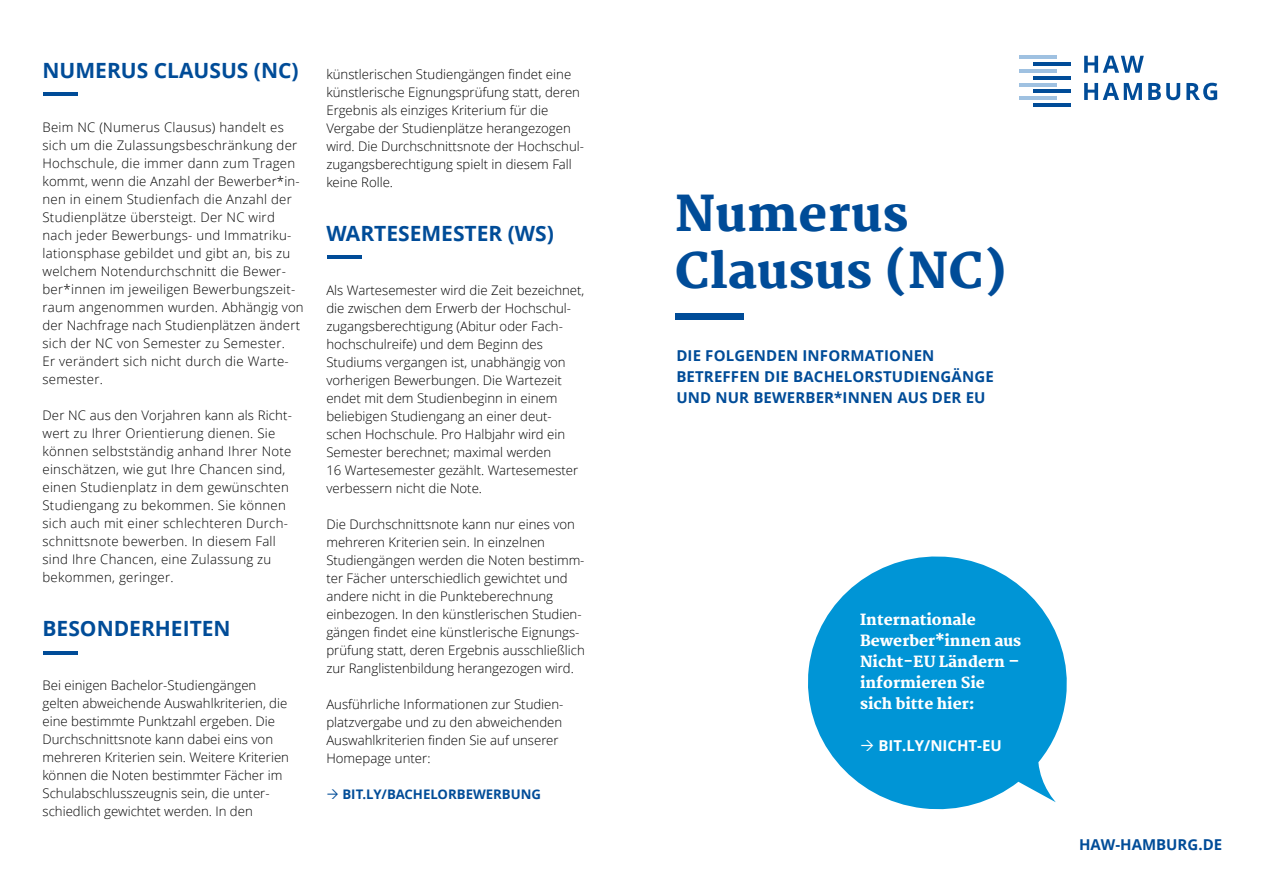
<style>
.page{position:relative;width:1263px;height:893px;background:#fff}
.page>*{position:absolute;margin:0;border:0;box-sizing:border-box;transform-origin:0 0}
.t1{font:800 48px/57px "Martel";letter-spacing:.01em;color:#004c98}
.t2{font:700 21px "Open Sans";color:#004c98}
.t3{font:700 15px/21px "Open Sans";letter-spacing:.01em;color:#004c98}
.t4{font:800 15px/21px "Martel";color:#fff}
.t5{font:700 15px "Open Sans";color:#fff}
.t6{font:300 13.2px/18px "Open Sans";color:#000}
.t7{font:300 13.2px/18px "Open Sans";letter-spacing:.02em;color:#000}
.t8{font:700 13.2px "Open Sans";color:#004c98}
</style>
<div class="page">
<hr style="left:1019px;top:56px;width:38px;height:3px;background:#9fc1e1">
<hr style="left:1019px;top:69px;width:38px;height:4px;background:#9fc1e1">
<hr style="left:1019px;top:83px;width:38px;height:3px;background:#9fc1e1">
<hr style="left:1019px;top:97px;width:38px;height:3px;background:#9fc1e1">
<hr style="left:1033px;top:63px;width:37px;height:3px;background:#004c98">
<hr style="left:1033px;top:76px;width:37px;height:4px;background:#004c98">
<hr style="left:1033px;top:90px;width:37px;height:3px;background:#004c98">
<hr style="left:1033px;top:103px;width:37px;height:4px;background:#004c98">
<svg style="left:1084px;top:56px;width:60px;height:17px"></svg>
<svg style="left:1084px;top:83px;width:133px;height:17px"></svg>
<svg style="left:808px;top:556px;width:259px;height:254px;fill:#0095d6"></svg>
<div style="left:675px;top:313px;width:68px;height:6px;background:#004c98"></div>
<hr style="left:44px;top:93px;width:34px;height:3px;background:#004c98">
<hr style="left:44px;top:651px;width:34px;height:4px;background:#004c98">
<hr style="left:327px;top:255px;width:34px;height:3px;background:#004c98">
<svg style="left:861px;top:740px;width:12px;height:11px"></svg>
<h2 class="t2" style="left:43px;top:56px;width:258px">NUMERUS CLAUSUS (NC)</h2>
<p class="t7" style="left:43px;top:118px;width:263px">Beim NC (Numerus Clausus) handelt es sich um die Zulassungsbeschränkung der Hochschule, die immer dann zum Tragen kommt, wenn die Anzahl der Bewerber*in&shy;nen in einem Studienfach die Anzahl der Studienplätze übersteigt. Der NC wird nach jeder Bewerbungs- und Immatriku&shy;lationsphase gebildet und gibt an, bis zu welchem Notendurchschnitt die Bewer&shy;ber*innen im jeweiligen Bewerbungszeit&shy;raum angenommen wurden. Abhängig von der Nachfrage nach Studienplätzen ändert sich der NC von Semester zu Semester.<br>Er verändert sich nicht durch die Warte&shy;semester.</p>
<p class="t7" style="left:43px;top:406px;width:251px">Der NC aus den Vorjahren kann als Richt&shy;wert zu Ihrer Orientierung dienen. Sie können selbstständig anhand Ihrer Note einschätzen, wie gut Ihre Chancen sind, einen Studienplatz in dem gewünschten Studiengang zu bekommen. Sie können sich auch mit einer schlechteren Durch&shy;schnittsnote bewerben. In diesem Fall sind Ihre Chancen, eine Zulassung zu bekommen, geringer.</p>
<h2 class="t2" style="left:43px;top:614px;width:190px">BESONDERHEITEN</h2>
<p class="t6" style="left:43px;top:676px;width:248px">Bei einigen Bachelor-Studiengängen gelten abweichende Auswahlkriterien, die eine bestimmte Punktzahl ergeben. Die Durchschnittsnote kann dabei eins von mehreren Kriterien sein. Weitere Kriterien können die Noten bestimmter Fächer im Schulabschlusszeugnis sein, die unter&shy;schiedlich gewichtet werden. In den</p>
<p class="t6" style="left:326px;top:65px;width:259px">künstlerischen Studiengängen findet eine künstlerische Eignungsprüfung statt, deren Ergebnis als einziges Kriterium für die Vergabe der Studienplätze herangezogen wird. Die Durchschnittsnote der Hochschul&shy;zugangsberechtigung spielt in diesem Fall keine Rolle.</p>
<h2 class="t2" style="left:326px;top:218px;width:229px">WARTESEMESTER (WS)</h2>
<p class="t6" style="left:326px;top:281px;width:260px">Als Wartesemester wird die Zeit bezeich net, die zwischen dem Erwerb der Hoch schul&shy;zugangs berechtigung (Abitur oder Fach&shy;hochschulreife) und dem Beginn des Studiums vergangen ist, unabhängig von vorherigen Bewerbungen. Die Warte zeit endet mit dem Studien beginn in einem beliebigen Studiengang an einer deut - schen Hochschule. Pro Halbjahr wird ein Semester berechnet; maximal werden<br>16 Warte semester gezählt. Wartesemester ver bessern nicht die Note.</p>
<p class="t6" style="left:326px;top:515px;width:260px">Die Durchschnittsnote kann nur eines von mehreren Kriterien sein. In einzelnen Studiengängen werden die Noten bestimm&shy;ter Fächer unterschiedlich gewichtet und andere nicht in die Punkte berechnung einbezogen. In den künstlerischen Studien&shy;gängen findet eine künstlerische Eignungs&shy;prüfung statt, deren Ergebnis ausschließlich zur Ranglistenbildung herangezogen wird.</p>
<p class="t6" style="left:326px;top:695px;width:239px">Ausführliche Informationen zur Studien&shy;platzvergabe und zu den abweichenden Auswahl kriterie n finden Sie auf unserer Homepage unter:</p>
<p class="t8" style="left:342px;top:785px;width:200px">BIT.LY/BACHELORBEWERBUNG</p>
<h1 class="t1" style="left:675px;top:186px;width:334px">Numerus<br>Clausus (NC)</h1>
<p class="t3" style="left:676px;top:344px;width:319px">DIE FOLGENDEN INFORMATIONEN<br>BETREFFEN DIE BACHELORSTUDIENGÄNGE<br>UND NUR BEWERBER*INNEN AUS DER EU</p>
<p class="t4" style="left:860px;top:609px;width:163px">Internationale<br>Bewerber*innen aus<br>Nicht-EU Ländern – informieren Sie<br>sich bitte hier:</p>
<p class="t5" style="left:878px;top:735px;width:125px">BIT.LY/NICHT-EU</p>
<p class="t3" style="left:1079px;top:834px;width:145px">HAW-HAMBURG.DE</p>
</div>
